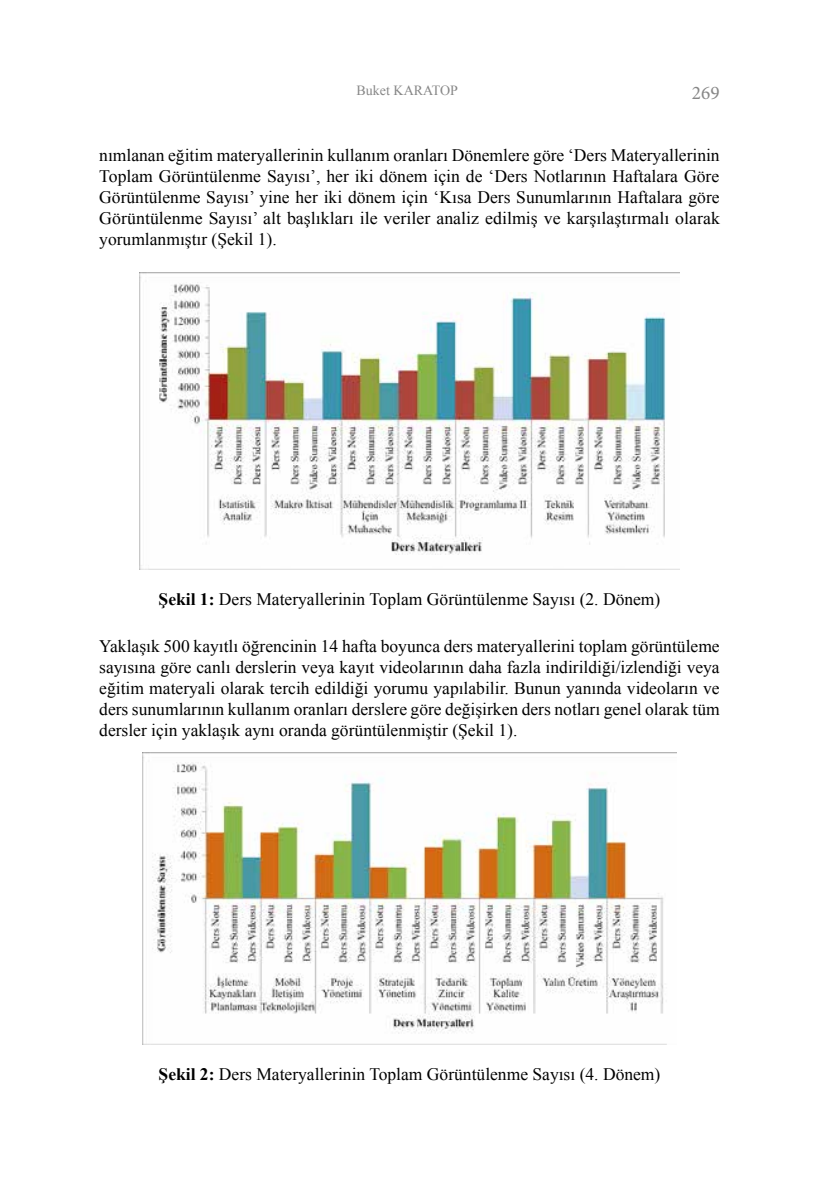
<style>
.page{position:relative;width:819px;height:1191px;background:#fff}
.page>*{position:absolute;margin:0;border:0;box-sizing:border-box;transform-origin:0 0}
.t1{font:19.25px "Minion Pro";color:#878787}
.t2{font:17.5px/21px "Times New Roman";color:#000;text-align:justify}
.t3{font:14px "Times New Roman";color:#878787}
.s1{font-weight:700}
</style>
<div class="page">
<img style="left:140px;top:272px;width:539px;height:297px">
<img style="left:142px;top:752px;width:534px;height:292px">
<p class="t3" style="left:356px;top:81px;width:103px">Buket KARATOP</p>
<p class="t1" style="left:692px;top:80px;width:29px">269</p>
<p class="t2" style="left:99px;top:144px;width:622px">nımlanan eğitim materyallerinin kullanım oranları Dönemlere göre ‘Ders Materyallerinin Toplam Görüntülenme Sayısı’, her iki dönem için de ‘Ders Notlarının Haftalara Göre Görüntülenme Sayısı’ yine her iki dönem için ‘Kısa Ders Sunumlarının Haftalara göre Görüntülenme Sayısı’ alt başlıkları ile veriler analiz edilmiş ve karşılaştırmalı olarak yorumlanmıştır (Şekil 1).</p>
<p class="t2" style="left:159px;top:588px;width:503px"><span class="s1">Şekil 1:</span> Ders Materyallerinin Toplam Görüntülenme Sayısı (2. Dönem)</p>
<p class="t2" style="left:99px;top:635px;width:622px">Yaklaşık 500 kayıtlı öğrencinin 14 hafta boyunca ders materyallerini toplam görüntüleme sayısına göre canlı derslerin veya kayıt videolarının daha fazla indirildiği/izlendiği veya eğitim materyali olarak tercih edildiği yorumu yapılabilir. Bunun yanında videoların ve ders sunumlarının kullanım oranları derslere göre değişirken ders notları genel olarak tüm dersler için yaklaşık aynı oranda görüntülenmiştir (Şekil 1).</p>
<p class="t2" style="left:159px;top:1063px;width:503px"><span class="s1">Şekil 2:</span> Ders Materyallerinin Toplam Görüntülenme Sayısı (4. Dönem)</p>
</div>
